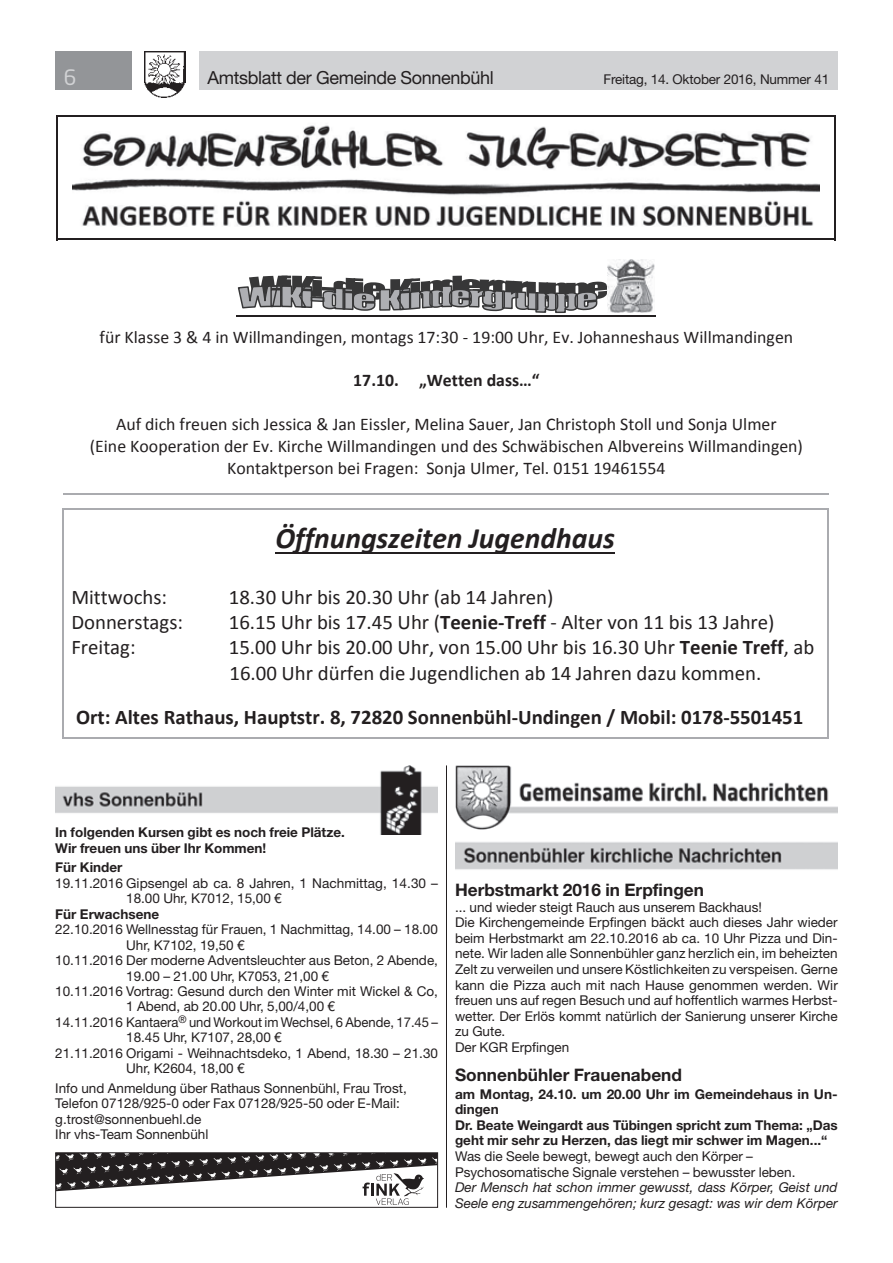
<style>
.page{position:relative;width:893px;height:1263px;background:#fff}
.page>*{position:absolute;margin:0;border:0;box-sizing:border-box;transform-origin:0 0}
.t1{font:italic 700 29.7px "Calibri";color:#231f20}
.t2{font:21px "Neo Sans Std";color:#d1d2d4}
.t3{font:20.85px/25.2px "Calibri";color:#231f20}
.t4{font:700 20.85px "Calibri";color:#231f20}
.t5{font:18px "Helvetica Neue LT Std";letter-spacing:-.02em;color:#231f20}
.t6{font:17.85px/21.8px "Calibri";color:#231f20;text-align:center}
.t7{font:700 17.85px "Calibri";color:#231f20}
.t8{font:700 17.25px "Helvetica Neue LT Std";color:#231f20}
.t9{font:13.5px/15.6px "Helvetica Neue LT Std";color:#231f20}
.t10{font:700 13.5px/15.6px "Helvetica Neue LT Std";color:#231f20}
.t11{font:italic 13.5px/15.6px "Helvetica Neue LT Std";color:#231f20}
.s1{font-weight:700}
</style>
<div class="page">
<div style="left:199px;top:51px;width:639px;height:38px;background:#d1d2d4"></div>
<div style="left:55px;top:51px;width:77px;height:38px;background:#939598"></div>
<img style="left:145px;top:51px;width:41px;height:47px">
<img style="left:55px;top:765px;width:383px;height:69px">
<hr style="left:446px;top:765px;width:1px;height:443px;background:#231f20">
<img style="left:455px;top:765px;width:383px;height:65px">
<img style="left:455px;top:842px;width:383px;height:28px">
<img style="left:73px;top:125px;width:746px;height:114px">
<hr style="left:58px;top:116px;width:777px;height:1px;background:#231f20">
<hr style="left:58px;top:239px;width:777px;height:1px;background:#231f20">
<hr style="left:56px;top:115px;width:2px;height:125px;background:#231f20">
<hr style="left:835px;top:115px;width:1px;height:125px;background:#231f20">
<svg style="left:237px;top:276px;width:370px;height:38px"></svg>
<hr style="left:608px;top:316px;width:48px;height:1px;background:#231f20">
<hr style="left:236px;top:316px;width:372px;height:1px;background:#231f20">
<hr style="left:63px;top:493px;width:766px;height:1px;background:#aaabaf">
<hr style="left:275px;top:552px;width:340px;height:2px;background:#231f20">
<hr style="left:63px;top:508px;width:764px;height:2px;background:#aaabaf">
<hr style="left:62px;top:510px;width:1px;height:74px;background:#aaabaf">
<hr style="left:827px;top:510px;width:1px;height:74px;background:#aaabaf">
<hr style="left:63px;top:737px;width:764px;height:2px;background:#aaabaf">
<svg style="left:62px;top:584px;width:1px;height:155px"></svg>
<svg style="left:827px;top:584px;width:1px;height:155px"></svg>
<img style="left:608px;top:259px;width:47px;height:54px">
<svg style="left:57px;top:1154px;width:379px;height:51px"></svg>
<div style="left:55px;top:1152px;width:383px;height:56px;border:1px solid #231f20"></div>
<h2 class="t2" style="left:64px;top:64px;width:14px">6</h2>
<h3 class="t5" style="left:207px;top:67px;width:288px">Amtsblatt der Gemeinde Sonnenbühl</h3>
<p class="t9" style="left:604px;top:71px;width:227px">Freitag, 14. Oktober 2016, Nummer 41</p>
<h3 class="t6" style="left:100px;top:326px;width:695px">für Klasse 3 &amp; 4 in Willmandingen, montags 17:30 - 19:00 Uhr, Ev. Johanneshaus Willmandingen</h3>
<h3 class="t7" style="left:353px;top:369px;width:188px">17.10. „Wetten dass…“</h3>
<p class="t6" style="left:90px;top:414px;width:715px">Auf dich freuen sich Jessica &amp; Jan Eissler, Melina Sauer, Jan Christoph Stoll und Sonja Ulmer<br>(Eine Kooperation der Ev. Kirche Willmandingen und des Schwäbischen Albvereins Willmandingen)<br>Kontaktperson bei Fragen: Sonja Ulmer, Tel. 0151 19461554</p>
<h1 class="t1" style="left:275px;top:520px;width:341px">Öffnungszeiten Jugendhaus</h1>
<h3 class="t3" style="left:71px;top:584px;width:97px">Mittwochs:</h3>
<h3 class="t3" style="left:229px;top:584px;width:326px">18.30 Uhr bis 20.30 Uhr (ab 14 Jahren)</h3>
<h3 class="t3" style="left:71px;top:609px;width:113px">Donnerstags:</h3>
<h3 class="t3" style="left:229px;top:609px;width:547px">16.15 Uhr bis 17.45 Uhr (<span class="s1">Teenie-Treff</span> - Alter von 11 bis 13 Jahre)</h3>
<h3 class="t3" style="left:71px;top:635px;width:66px">Freitag:</h3>
<h3 class="t3" style="left:229px;top:635px;width:587px">15.00 Uhr bis 20.00 Uhr, von 15.00 Uhr bis 16.30 Uhr <span class="s1">Teenie Treff</span>, ab<br>16.00 Uhr dürfen die Jugendlichen ab 14 Jahren dazu kommen.</h3>
<h3 class="t4" style="left:76px;top:704px;width:729px">Ort: Altes Rathaus, Hauptstr. 8, 72820 Sonnenbühl-Undingen / Mobil: 0178-5501451</h3>
<p class="t10" style="left:55px;top:824px;width:291px">In folgenden Kursen gibt es noch freie Plätze.<br>Wir freuen uns über Ihr Kommen!</p>
<p class="t10" style="left:55px;top:859px;width:69px">Für Kinder</p>
<p class="t9" style="left:126px;top:875px;width:313px;text-indent:-71px">19.11.2016 Gipsengel ab ca. 8 Jahren, 1 Nachmittag, 14.30 –<br>18.00 Uhr, K7012, 15,00 €</p>
<p class="t10" style="left:55px;top:906px;width:105px">Für Erwachsene</p>
<p class="t9" style="left:55px;top:921px;width:384px">22.10.2016 Wellnesstag für Frauen, 1 Nachmittag, 14.00 – 18.00</p>
<p class="t9" style="left:126px;top:937px;width:120px">Uhr, K7102, 19,50 €</p>
<p class="t9" style="left:55px;top:952px;width:384px">10.11.2016 Der moderne Adventsleuchter aus Beton, 2 Abende,</p>
<p class="t9" style="left:126px;top:968px;width:204px">19.00 – 21.00 Uhr, K7053, 21,00 €</p>
<p class="t9" style="left:55px;top:983px;width:384px">10.11.2016 Vortrag: Gesund durch den Winter mit Wickel &amp; Co,</p>
<p class="t9" style="left:126px;top:998px;width:210px">1 Abend, ab 20.00 Uhr, 5,00/4,00 €</p>
<p class="t9" style="left:55px;top:1014px;width:384px">14.11.2016 Kantaera<sup>®</sup> und Workout im Wechsel, 6 Abende, 17.45 –</p>
<p class="t9" style="left:126px;top:1029px;width:157px">18.45 Uhr, K7107, 28,00 €</p>
<p class="t9" style="left:55px;top:1045px;width:384px">21.11.2016 Origami - Weihnachtsdeko, 1 Abend, 18.30 – 21.30</p>
<p class="t9" style="left:126px;top:1060px;width:120px">Uhr, K2604, 18,00 €</p>
<p class="t9" style="left:55px;top:1080px;width:353px">Info und Anmeldung über Rathaus Sonnenbühl, Frau Trost, Telefon 07128/925-0 oder Fax 07128/925-50 oder E-Mail: g.trost@sonnenbuehl.de<br>Ihr vhs-Team Sonnenbühl</p>
<p class="t8" style="left:455px;top:879px;width:250px">Herbstmarkt 2016 in Erpfingen</p>
<p class="t9" style="left:455px;top:899px;width:384px">... und wieder steigt Rauch aus unserem Backhaus!<br>Die Kirchengemeinde Erpfingen bäckt auch dieses Jahr wieder beim Herbstmarkt am 22.10.2016 ab ca. 10 Uhr Pizza und Din&shy;nete. Wir laden alle Sonnenbühler ganz herzlich ein, im beheizten Zelt zu verweilen und unsere Köstlichkeiten zu verspeisen. Gerne kann die Pizza auch mit nach Hause genommen werden. Wir freuen uns auf regen Besuch und auf hoffentlich warmes Herbst&shy;wetter. Der Erlös kommt natürlich der Sanierung unserer Kirche zu Gute.<br>Der KGR Erpfingen</p>
<p class="t8" style="left:455px;top:1064px;width:229px">Sonnenbühler Frauenabend</p>
<p class="t10" style="left:455px;top:1086px;width:384px">am Montag, 24.10. um 20.00 Uhr im Gemeindehaus in Un&shy;dingen<br>Dr. Beate Weingardt aus Tübingen spricht zum Thema: „Das geht mir sehr zu Herzen, das liegt mir schwer im Magen...“</p>
<p class="t9" style="left:455px;top:1148px;width:342px">Was die Seele bewegt, bewegt auch den Körper –<br>Psychosomatische Signale verstehen – bewusster leben.</p>
<p class="t11" style="left:455px;top:1179px;width:384px">Der Mensch hat schon immer gewusst, dass Körper, Geist und<br>Seele eng zusammengehören; kurz gesagt: was wir dem Körper</p>
</div>
